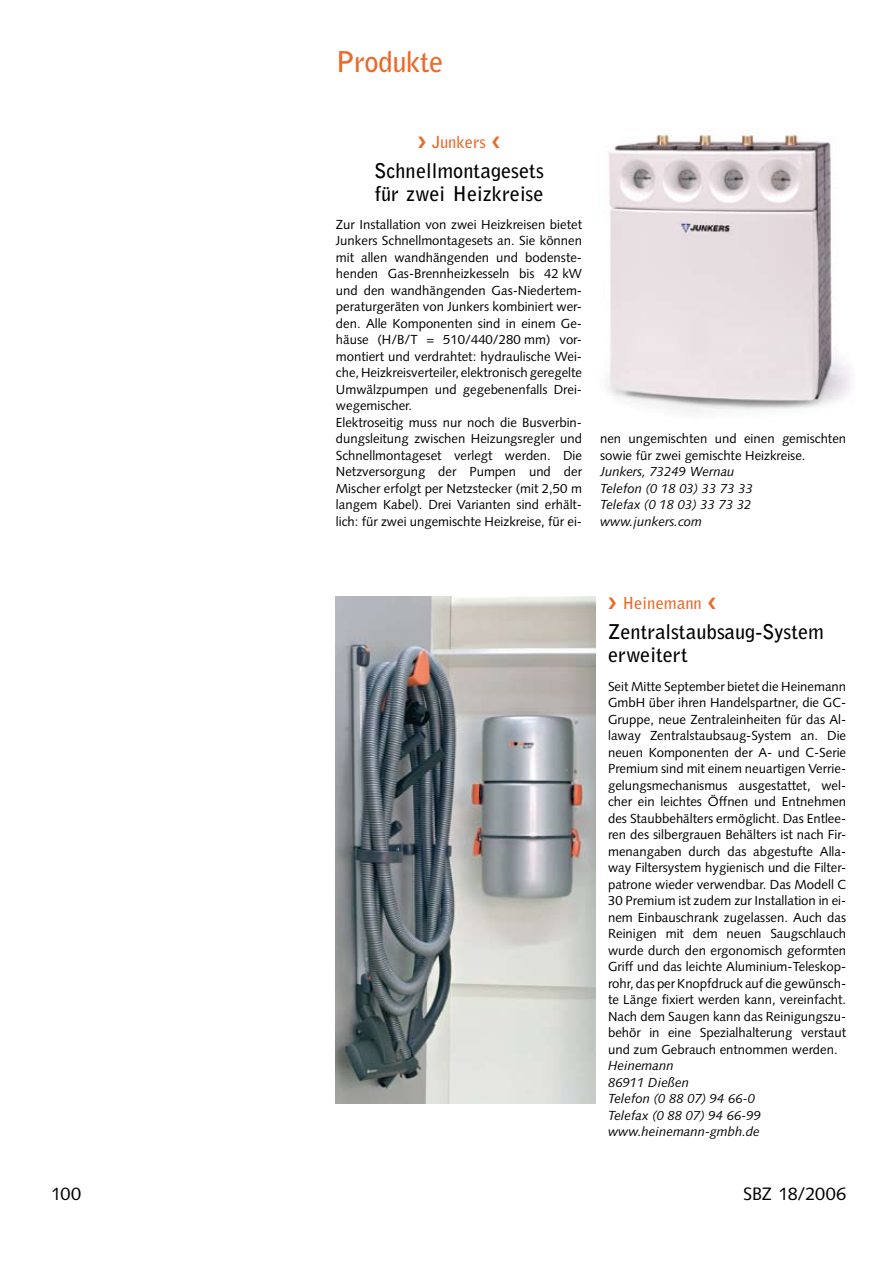
<style>
.page{position:relative;width:893px;height:1263px;background:#fff}
.page>*{position:absolute;margin:0;border:0;box-sizing:border-box;transform-origin:0 0}
.t1{font:700 28.5px "Bell Gothic Std";letter-spacing:-.02em;color:#eb6a28}
.t2{font:700 20.25px/23.2px "Bell Gothic Std";color:#000}
.t3{font:18px "Syntax LT Std";letter-spacing:-.005em;color:#000}
.t4{font:700 16.5px "Bell Gothic Std";color:#eb6a28}
.t5{font:13.2px/16.5px "Syntax LT Std";color:#000}
.t6{font:italic 13.2px/16.5px "Syntax LT Std";color:#000}
</style>
<div class="page">
<img style="left:607px;top:134px;width:244px;height:279px">
<img style="left:336px;top:597px;width:259px;height:506px">
<h1 class="t1" style="left:336px;top:45px;width:109px">Produkte</h1>
<p class="t4" style="left:418px;top:132px;width:84px">❯ Junkers ❮</p>
<h2 class="t2" style="left:374px;top:159px;width:171px">Schnellmontagesets für zwei Heizkreise</h2>
<p class="t5" style="left:336px;top:216px;width:248px">Zur Installation von zwei Heizkreisen bietet Junkers Schnellmontagesets an. Sie können mit allen wandhängenden und bodenste&shy;henden Gas-Brennheizkesseln bis 42 kW und den wandhängenden Gas-Niedertem&shy;peraturgeräten von Junkers kombiniert wer&shy;den. Alle Komponenten sind in einem Ge&shy;häuse (H/B/T = 510/440/280 mm) vor&shy;montiert und verdrahtet: hydraulische Wei&shy;che, Heizkreisverteiler, elektronisch geregelte Umwälzpumpen und gegebenenfalls Drei&shy;wegemischer.<br>Elektroseitig muss nur noch die Busverbin&shy;dungsleitung zwischen Heizungsregler und Schnellmontageset verlegt werden. Die Netzversorgung der Pumpen und der Mischer erfolgt per Netzstecker (mit 2,50 m langem Kabel). Drei Varianten sind erhält&shy;lich: für zwei ungemischte Heizkreise, für ei-</p>
<p class="t5" style="left:600px;top:430px;width:248px">nen ungemischten und einen gemischten sowie für zwei gemischte Heizkreise.</p>
<p class="t6" style="left:600px;top:463px;width:154px">Junkers, 73249 Wernau<br>Telefon (0 18 03) 33 73 33<br>Telefax (0 18 03) 33 73 32 www.junkers.com</p>
<p class="t4" style="left:608px;top:593px;width:110px">❯ Heinemann ❮</p>
<h2 class="t2" style="left:608px;top:620px;width:217px">Zentralstaubsaug-System erweitert</h2>
<p class="t5" style="left:608px;top:678px;width:240px;text-align:justify">Seit Mitte September bietet die Heinemann GmbH über ihren Handelspartner, die GC-Gruppe, neue Zentraleinheiten für das Al&shy;laway Zentralstaubsaug-System an. Die neuen Komponenten der A- und C-Serie Premium sind mit einem neuartigen Verrie&shy;gelungsmechanismus ausgestattet, wel&shy;cher ein leichtes Öffnen und Entnehmen des Staubbehälters ermöglicht. Das Entlee&shy;ren des silbergrauen Behälters ist nach Fir&shy;menangaben durch das abgestufte Alla&shy;way Filtersystem hygienisch und die Filter&shy;patrone wieder verwendbar. Das Modell C 30 Premium ist zudem zur Installation in ei&shy;nem Einbauschrank zugelassen. Auch das Reinigen mit dem neuen Saugschlauch wurde durch den ergonomisch geformten Griff und das leichte Aluminium-Teleskop&shy;rohr, das per Knopfdruck auf die gewünsch&shy;te Länge fixiert werden kann, vereinfacht.<br>Nach dem Saugen kann das Reinigungszu&shy;behör in eine Spezialhalterung verstaut und zum Gebrauch entnommen werden.</p>
<p class="t6" style="left:608px;top:1057px;width:154px">Heinemann<br>86911 Dießen<br>Telefon (0 88 07) 94 66-0<br>Telefax (0 88 07) 94 66-99 www.heinemann-gmbh.de</p>
<h3 class="t3" style="left:51px;top:1183px;width:31px">100</h3>
<h3 class="t3" style="left:743px;top:1183px;width:105px">SBZ 18/2006</h3>
</div>
